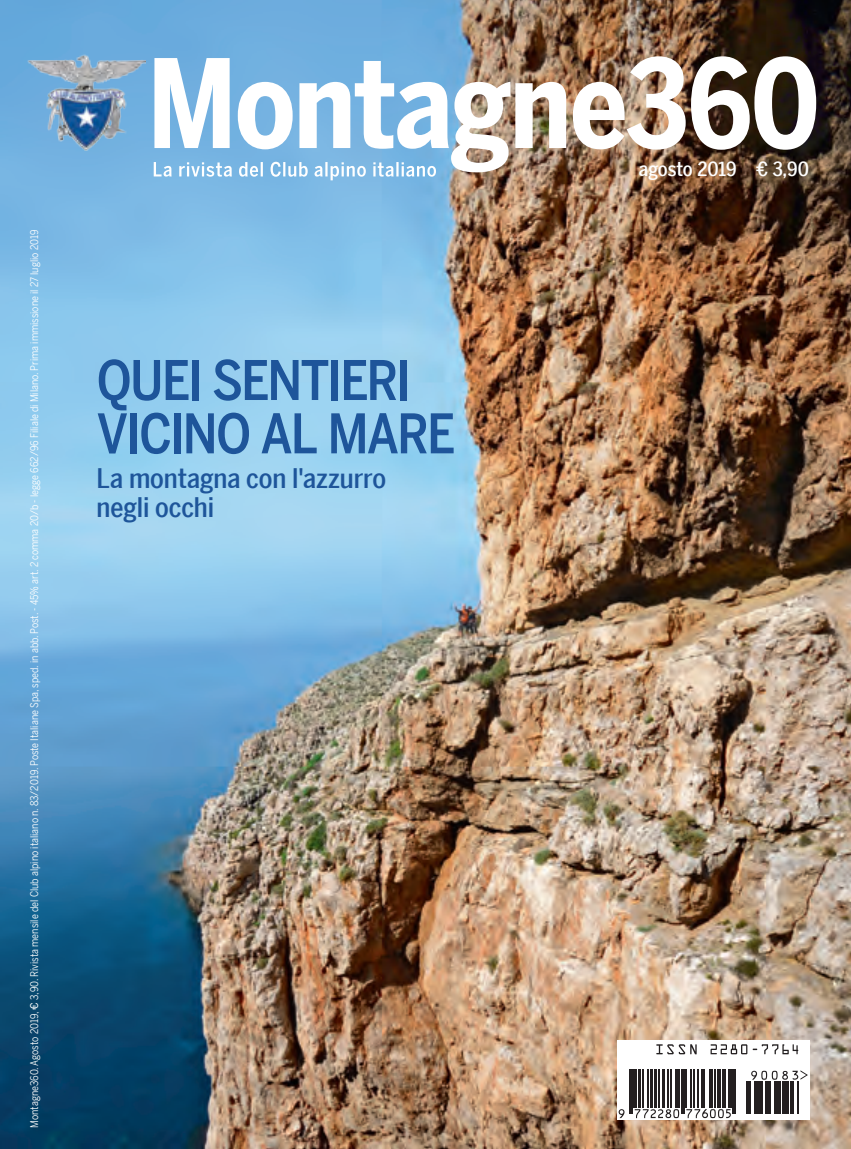
<style>
.page{position:relative;width:851px;height:1149px;background:#fff}
.page>*{position:absolute;margin:0;border:0;box-sizing:border-box;transform-origin:0 0}
.t1{font:500 54px/53.2px "Benton Sans Condensed";letter-spacing:-.035em;color:#1e559a}
.t2{font:500 27px/29.4px "Benton Sans Condensed";letter-spacing:-.005em;color:#1e559a}
.t3{font:500 19.5px "Benton Sans Condensed";letter-spacing:-.005em;color:#fff}
.t4{font:10.65px "Benton Sans Condensed";color:#fff}
.s1{font-family:"Benton Sans"}
</style>
<div class="page">
<img style="left:0;top:0;width:850px;height:1148px">
<img style="left:154px;top:56px;width:662px;height:116px">
<svg style="left:154px;top:162px;width:282px;height:18px"></svg>
<img style="left:27px;top:53px;width:118px;height:98px">
<div style="left:617px;top:1039px;width:192px;height:80px;background:#fff"></div>
<svg style="left:624px;top:1044px;width:178px;height:73px"></svg>
<hr style="left:629px;top:1068px;width:1px;height:44px;background:#231f20">
<hr style="left:631px;top:1068px;width:1px;height:44px;background:#231f20">
<hr style="left:633px;top:1068px;width:4px;height:39px;background:#231f20">
<hr style="left:638px;top:1068px;width:2px;height:39px;background:#231f20">
<hr style="left:642px;top:1068px;width:1px;height:39px;background:#231f20">
<hr style="left:647px;top:1068px;width:1px;height:39px;background:#231f20">
<hr style="left:650px;top:1068px;width:2px;height:39px;background:#231f20">
<hr style="left:653px;top:1068px;width:3px;height:39px;background:#231f20">
<hr style="left:658px;top:1068px;width:1px;height:39px;background:#231f20">
<hr style="left:662px;top:1068px;width:2px;height:39px;background:#231f20">
<hr style="left:667px;top:1068px;width:1px;height:39px;background:#231f20">
<hr style="left:671px;top:1068px;width:1px;height:39px;background:#231f20">
<hr style="left:675px;top:1068px;width:2px;height:39px;background:#231f20">
<hr style="left:678px;top:1068px;width:1px;height:39px;background:#231f20">
<hr style="left:681px;top:1068px;width:1px;height:44px;background:#231f20">
<hr style="left:683px;top:1068px;width:1px;height:44px;background:#231f20">
<hr style="left:685px;top:1068px;width:1px;height:39px;background:#231f20">
<hr style="left:690px;top:1068px;width:1px;height:39px;background:#231f20">
<hr style="left:693px;top:1068px;width:1px;height:39px;background:#231f20">
<hr style="left:697px;top:1068px;width:1px;height:39px;background:#231f20">
<hr style="left:701px;top:1068px;width:1px;height:39px;background:#231f20">
<hr style="left:703px;top:1068px;width:1px;height:39px;background:#231f20">
<hr style="left:709px;top:1068px;width:3px;height:39px;background:#231f20">
<hr style="left:714px;top:1068px;width:1px;height:39px;background:#231f20">
<svg style="left:716px;top:1068px;width:4px;height:39px"></svg>
<hr style="left:722px;top:1068px;width:1px;height:39px;background:#231f20">
<hr style="left:724px;top:1068px;width:1px;height:39px;background:#231f20">
<hr style="left:728px;top:1068px;width:3px;height:39px;background:#231f20">
<hr style="left:732px;top:1068px;width:1px;height:44px;background:#231f20">
<hr style="left:734px;top:1068px;width:2px;height:44px;background:#231f20">
<hr style="left:746px;top:1080px;width:1px;height:32px;background:#231f20">
<hr style="left:748px;top:1080px;width:2px;height:32px;background:#231f20">
<hr style="left:753px;top:1080px;width:2px;height:32px;background:#231f20">
<hr style="left:756px;top:1080px;width:2px;height:32px;background:#231f20">
<hr style="left:759px;top:1080px;width:1px;height:32px;background:#231f20">
<hr style="left:761px;top:1080px;width:1px;height:32px;background:#231f20">
<hr style="left:765px;top:1080px;width:3px;height:32px;background:#231f20">
<hr style="left:769px;top:1080px;width:1px;height:32px;background:#231f20">
<hr style="left:774px;top:1080px;width:2px;height:32px;background:#231f20">
<hr style="left:777px;top:1080px;width:1px;height:32px;background:#231f20">
<hr style="left:779px;top:1080px;width:1px;height:32px;background:#231f20">
<hr style="left:781px;top:1080px;width:3px;height:32px;background:#231f20">
<hr style="left:785px;top:1080px;width:3px;height:32px;background:#231f20">
<hr style="left:789px;top:1080px;width:2px;height:32px;background:#231f20">
<hr style="left:792px;top:1080px;width:1px;height:32px;background:#231f20">
<hr style="left:797px;top:1080px;width:1px;height:32px;background:#231f20">
<svg style="left:618px;top:1109px;width:6px;height:8px"></svg>
<svg style="left:634px;top:1108px;width:45px;height:9px"></svg>
<svg style="left:686px;top:1108px;width:44px;height:9px"></svg>
<svg style="left:751px;top:1069px;width:56px;height:10px"></svg>
<svg style="left:656px;top:1044px;width:40px;height:9px"></svg>
<svg style="left:710px;top:1044px;width:88px;height:9px"></svg>
<p class="t4" style="left:27px;top:1127px;width:899px;rotate:-90deg">Montagne360. Agosto 2019, <span class="s1">€</span> 3,90. Rivista mensile del Club alpino italiano n. 83/2019. Poste Italiane Spa, sped. in abb. Post. - 45% art. 2 comma 20/b - legge 662/96 Filiale di Milano. Prima immissione il 27 luglio 2019</p>
<h1 class="t1" style="left:97px;top:351px;width:360px">QUEI SENTIERI<br>VICINO AL MARE</h1>
<h2 class="t2" style="left:97px;top:462px;width:291px">La montagna con l'azzurro negli occhi</h2>
<h3 class="t3" style="left:638px;top:155px;width:172px">agosto 2019 € 3,90</h3>
</div>
